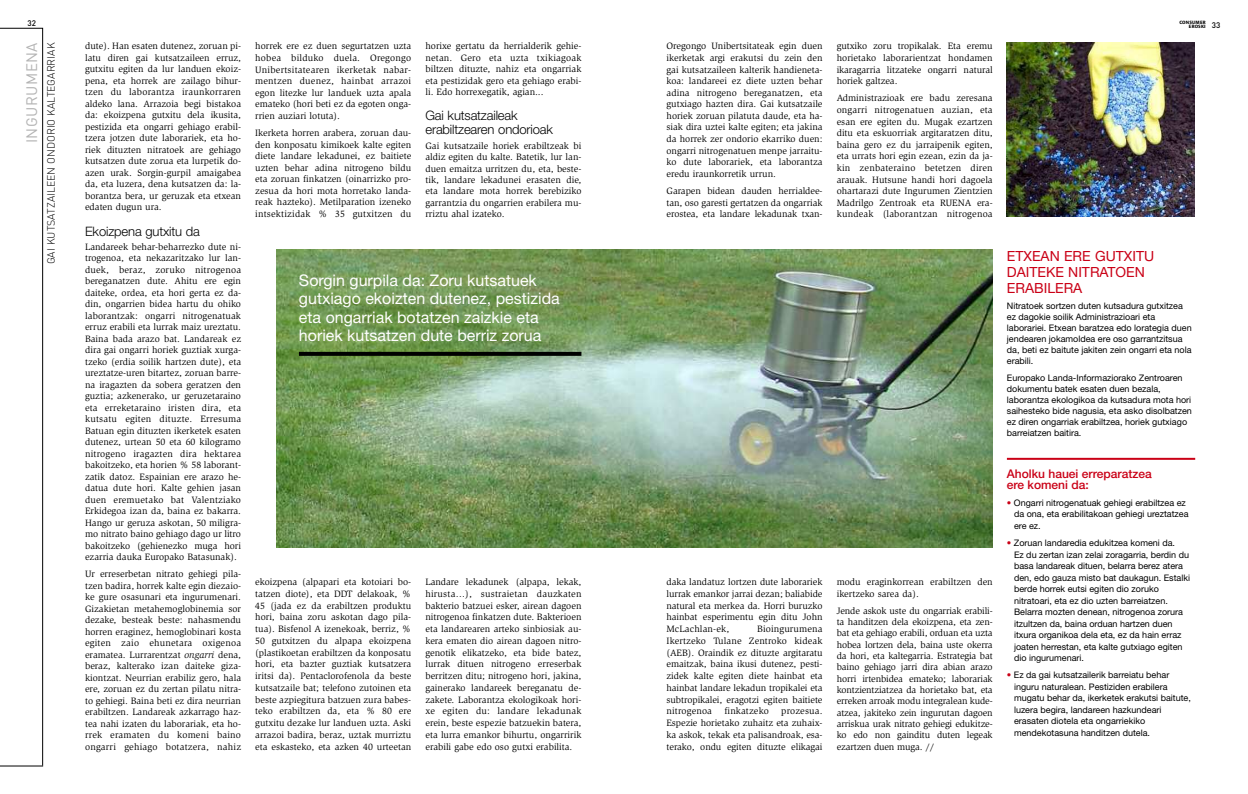
<style>
.page{position:relative;width:1248px;height:794px;background:#fff}
.page>*{position:absolute;margin:0;border:0;box-sizing:border-box;transform-origin:0 0}
.t1{font:16px/18px "Helvetica Neue";color:#fff}
.t2{font:15px "DIN";letter-spacing:.03em;color:#b3b3b3}
.t3{font:14px/16px "Helvetica Neue";color:#ca0016}
.t4{font:13px/14px "Helvetica Neue Light TT";letter-spacing:-.01em;color:#000}
.t5{font:500 12px/11px "Helvetica Neue";color:#ca0016}
.t6{font:300 10.5px "DIN";color:#000}
.t7{font:9.5px/11.5px "Slimbach";color:#000;text-align:justify}
.t8{font:9px/11.5px "Helvetica Neue";color:#000}
.t9{font:500 8px "DIN";color:#000}
.t10{font:500 4.6px/4.3px "Formata";letter-spacing:.035em;color:#000;text-align:right}
.s1{font-style:italic}
.s2{color:#ca0016}
</style>
<div class="page">
<img style="left:1006px;top:43px;width:187px;height:174px">
<hr style="left:1006px;top:458px;width:188px;height:2px;background:#ca0016">
<img style="left:276px;top:250px;width:716px;height:297px">
<svg style="left:299px;top:352px;width:282px;height:4px"></svg>
<svg style="left:0;top:28px;width:43px;height:738px"></svg>
<p class="t9" style="left:28px;top:18px;width:10px">32</p>
<h2 class="t2" style="left:23px;top:143px;width:102px;rotate:-90deg">INGURUMENA</h2>
<p class="t6" style="left:45px;top:264px;width:223px;rotate:-90deg">GAI KUTSATZAILEEN ONDORIO KALTEGARRIAK</p>
<p class="t7" style="left:85px;top:41px;width:157px">dute). Han esaten dutenez, zoruan pi&shy;latu diren gai kutsatzaileen erruz, gutxitu egiten da lur landuen ekoiz&shy;pena, eta horrek are zailago bihur&shy;tzen du laborantza iraunkorraren aldeko lana. Arrazoia begi bistakoa da: ekoizpena gutxitu dela ikusita, pestizida eta ongarri gehiago erabil&shy;tzera jotzen dute laborariek, eta ho&shy;riek dituzten nitratoek are gehiago kutsatzen dute zorua eta lurpetik do&shy;azen urak. Sorgin-gurpil amaigabea da, eta luzera, dena kutsatzen da: la&shy;borantza bera, ur geruzak eta etxean edaten dugun ura.</p>
<h3 class="t4" style="left:85px;top:224px;width:116px">Ekoizpena gutxitu da</h3>
<p class="t7" style="left:85px;top:242px;width:157px">Landareek behar-beharrezko dute ni&shy;trogenoa, eta nekazaritzako lur lan&shy;duek, beraz, zoruko nitrogenoa bereganatzen dute. Ahitu ere egin daiteke, ordea, eta hori gerta ez da&shy;din, ongarrien bidea hartu du ohiko laborantzak: ongarri nitrogenatuak erruz erabili eta lurrak maiz ureztatu.<br>Baina bada arazo bat. Landareak ez dira gai ongarri horiek guztiak xurga&shy;tzeko (erdia soilik hartzen dute), eta ureztatze-uren bitartez, zoruan barre&shy;na iragazten da sobera geratzen den guztia; azkenerako, ur geruzetaraino eta erreketaraino iristen dira, eta kutsatu egiten dituzte. Erresuma Batuan egin dituzten ikerketek esaten dutenez, urtean 50 eta 60 kilogramo nitrogeno iragazten dira hektarea bakoitzeko, eta horien % 58 laborant&shy;zatik datoz. Espainian ere arazo he&shy;datua dute hori. Kalte gehien jasan duen eremuetako bat Valentziako Erkidegoa izan da, baina ez bakarra.<br>Hango ur geruza askotan, 50 miligra&shy;mo nitrato baino gehiago dago ur litro bakoitzeko (gehienezko muga hori ezarria dauka Europako Batasunak).</p>
<p class="t7" style="left:85px;top:569px;width:157px">Ur erreserbetan nitrato gehiegi pila&shy;tzen badira, horrek kalte egin diezaio&shy;ke gure osasunari eta ingurumenari.<br>Gizakietan metahemoglobinemia sor dezake, besteak beste: nahasmendu horren eraginez, hemoglobinari kosta egiten zaio ehunetara oxigenoa eramatea. Lurrarentzat <span class="s1">ongarri</span> dena, beraz, kalterako izan daiteke giza&shy;kiontzat. Neurrian erabiliz gero, hala ere, zoruan ez du zertan pilatu nitra&shy;to gehiegi. Baina beti ez dira neurrian erabiltzen. Landareak azkarrago haz&shy;tea nahi izaten du laborariak, eta ho&shy;rrek eramaten du komeni baino ongarri gehiago botatzera, nahiz</p>
<p class="t7" style="left:255px;top:41px;width:157px">horrek ere ez duen segurtatzen uzta hobea bilduko duela. Oregongo Unibertsitatearen ikerketak nabar&shy;mentzen duenez, hainbat arrazoi egon litezke lur landuek uzta apala emateko (hori beti ez da egoten onga&shy;rrien auziari lotuta).</p>
<p class="t7" style="left:255px;top:128px;width:157px">Ikerketa horren arabera, zoruan dau&shy;den konposatu kimikoek kalte egiten diete landare lekadunei, ez baitiete uzten behar adina nitrogeno bildu eta zoruan finkatzen (oinarrizko pro&shy;zesua da hori mota horretako landa&shy;reak hazteko). Metilparation izeneko intsektizidak % 35 gutxitzen du</p>
<p class="t7" style="left:425px;top:41px;width:157px">horixe gertatu da herrialderik gehie&shy;netan. Gero eta uzta txikiagoak biltzen dituzte, nahiz eta ongarriak eta pestizidak gero eta gehiago erabi&shy;li. Edo horrexegatik, agian...</p>
<h3 class="t4" style="left:425px;top:109px;width:129px">Gai kutsatzaileak erabiltzearen ondorioak</h3>
<p class="t7" style="left:425px;top:141px;width:157px">Gai kutsatzaile horiek erabiltzeak bi aldiz egiten du kalte. Batetik, lur lan&shy;duen emaitza urritzen du, eta, beste&shy;tik, landare lekadunei erasaten die, eta landare mota horrek berebiziko garrantzia du ongarrien erabilera mu&shy;rriztu ahal izateko.</p>
<h1 class="t1" style="left:299px;top:273px;width:262px">Sorgin gurpila da: Zoru kutsatuek gutxiago ekoizten dutenez, pestizida eta ongarriak botatzen zaizkie eta horiek kutsatzen dute berriz zorua</h1>
<p class="t7" style="left:255px;top:577px;width:157px">ekoizpena (alpapari eta kotoiari bo&shy;tatzen diote), eta DDT delakoak, % 45 (jada ez da erabiltzen produktu hori, baina zoru askotan dago pila&shy;tua). Bisfenol A izenekoak, berriz, % 50 gutxitzen du alpapa ekoizpena (plastikoetan erabiltzen da konposatu hori, eta bazter guztiak kutsatzera iritsi da). Pentaclorofenola da beste kutsatzaile bat; telefono zutoinen eta beste azpiegitura batzuen zura babes&shy;teko erabiltzen da, eta % 80 ere gutxitu dezake lur landuen uzta. Aski arrazoi badira, beraz, uztak murriztu eta eskasteko, eta azken 40 urteetan</p>
<p class="t7" style="left:425px;top:577px;width:157px">Landare lekadunek (alpapa, lekak, hirusta…), sustraietan dauzkaten bakterio batzuei esker, airean dagoen nitrogenoa finkatzen dute. Bakterioen eta landarearen arteko sinbiosiak au&shy;kera ematen dio airean dagoen nitro&shy;genotik elikatzeko, eta bide batez, lurrak dituen nitrogeno erreserbak berritzen ditu; nitrogeno hori, jakina, gainerako landareek bereganatu de&shy;zakete. Laborantza ekologikoak hori&shy;xe egiten du: landare lekadunak erein, beste espezie batzuekin batera, eta lurra emankor bihurtu, ongarririk erabili gabe edo oso gutxi erabilita.</p>
<p class="t7" style="left:666px;top:41px;width:157px">Oregongo Unibertsitateak egin duen ikerketak argi erakutsi du zein den gai kutsatzaileen kalterik handieneta&shy;koa: landareei ez diete uzten behar adina nitrogeno bereganatzen, eta gutxiago hazten dira. Gai kutsatzaile horiek zoruan pilatuta daude, eta ha&shy;siak dira uztei kalte egiten; eta jakina da horrek zer ondorio ekarriko duen: ongarri nitrogenatuen menpe jarraitu&shy;ko dute laborariek, eta laborantza eredu iraunkorretik urrun.</p>
<p class="t7" style="left:666px;top:186px;width:157px">Garapen bidean dauden herrialdee&shy;tan, oso garesti gertatzen da ongarriak erostea, eta landare lekadunak txan-</p>
<p class="t7" style="left:666px;top:577px;width:157px">daka landatuz lortzen dute laborariek lurrak emankor jarrai dezan; baliabide natural eta merkea da. Horri buruzko hainbat esperimentu egin ditu John McLachlan-ek,</p>
<p class="t7" style="left:666px;top:624px;width:157px;text-indent:90px">Bioingurumena Ikertzeko Tulane Zentroko kideak (AEB). Oraindik ez dituzte argitaratu emaitzak, baina ikusi dutenez, pesti&shy;zidek kalte egiten diete hainbat eta hainbat landare lekadun tropikalei eta subtropikalei, eragotzi egiten baitiete nitrogenoa</p>
<p class="t7" style="left:724px;top:706px;width:46px">finkatzeko</p>
<p class="t7" style="left:666px;top:706px;width:157px;text-indent:115px">prozesua.<br>Espezie horietako zuhaitz eta zuhaix&shy;ka askok, tekak eta palisandroak, esa&shy;terako, ondu egiten dituzte elikagai</p>
<p class="t7" style="left:836px;top:41px;width:157px">gutxiko zoru tropikalak. Eta eremu horietako laborarientzat hondamen ikaragarria litzateke ongarri natural horiek galtzea.</p>
<p class="t7" style="left:836px;top:93px;width:157px">Administrazioak ere badu zeresana ongarri nitrogenatuen auzian, eta esan ere egiten du. Mugak ezartzen ditu eta eskuorriak argitaratzen ditu, baina gero ez du jarraipenik egiten, eta urrats hori egin ezean, ezin da ja&shy;kin zenbateraino betetzen diren arauak. Hutsune handi hori dagoela ohartarazi dute Ingurumen Zientzien Madrilgo Zentroak eta RUENA era&shy;kundeak (laborantzan nitrogenoa</p>
<p class="t7" style="left:836px;top:577px;width:157px">modu eraginkorrean erabiltzen den ikertzeko sarea da).</p>
<p class="t7" style="left:836px;top:605px;width:157px">Jende askok uste du ongarriak erabili&shy;ta handitzen dela ekoizpena, eta zen&shy;bat eta gehiago erabili, orduan eta uzta hobea lortzen dela, baina uste okerra da hori, eta kaltegarria. Estrategia bat baino gehiago jarri dira abian arazo horri irtenbidea emateko; laborariak kontzientziatzea da horietako bat, eta erreken arroak modu integralean kude&shy;atzea, jakiteko zein ingurutan dagoen arriskua urak nitrato gehiegi edukitze&shy;ko edo non gainditu duten legeak ezartzen duen muga. //</p>
<p class="t10" style="left:1179px;top:21px;width:28px">CONSUMER<br>EROSKI</p>
<p class="t9" style="left:1211px;top:21px;width:10px">33</p>
<h3 class="t3" style="left:1006px;top:249px;width:149px">ETXEAN ERE GUTXITU<br>DAITEKE NITRATOEN<br>ERABILERA</h3>
<p class="t8" style="left:1006px;top:301px;width:186px;line-height:11px">Nitratoek sortzen duten kutsadura gutxitzea ez dagokie soilik Administrazioari eta laborariei. Etxean baratzea edo lorategia duen jendearen jokamoldea ere oso garrantzitsua da, beti ez baitute jakiten zein ongarri eta nola erabili.</p>
<p class="t8" style="left:1006px;top:373px;width:186px;line-height:11px">Europako Landa-Informaziorako Zentroaren dokumentu batek esaten duen bezala, laborantza ekologikoa da kutsadura mota hori saihesteko bide nagusia, eta asko disolbatzen ez diren ongarriak erabiltzea, horiek gutxiago barreiatzen baitira.</p>
<p class="t5" style="left:1006px;top:469px;width:146px">Aholku hauei erreparatzea ere komeni da:</p>
<p class="t8" style="left:1013px;top:498px;width:176px;text-indent:-7px"><span class="s2">•</span> Ongarri nitrogenatuak gehiegi erabiltzea ez da ona, eta erabilitakoan gehiegi ureztatzea ere ez.</p>
<p class="t8" style="left:1013px;top:538px;width:178px;text-indent:-7px"><span class="s2">•</span> Zoruan landaredia edukitzea komeni da.<br>Ez du zertan izan zelai zoragarria, berdin du basa landareak dituen, belarra berez atera den, edo gauza misto bat daukagun. Estalki berde horrek eutsi egiten dio zoruko nitratoari, eta ez dio uzten barreiatzen.<br>Belarra mozten denean, nitrogenoa zorura itzultzen da, baina orduan hartzen duen itxura organikoa dela eta, ez da hain erraz joaten herrestan, eta kalte gutxiago egiten dio ingurumenari.</p>
<p class="t8" style="left:1013px;top:670px;width:178px;text-indent:-7px"><span class="s2">•</span> Ez da gai kutsatzailerik barreiatu behar inguru naturalean. Pestiziden erabilera mugatu behar da, ikerketek erakutsi baitute, luzera begira, landareen hazkundeari erasaten diotela eta ongarriekiko mendekotasuna handitzen dutela.</p>
</div>
